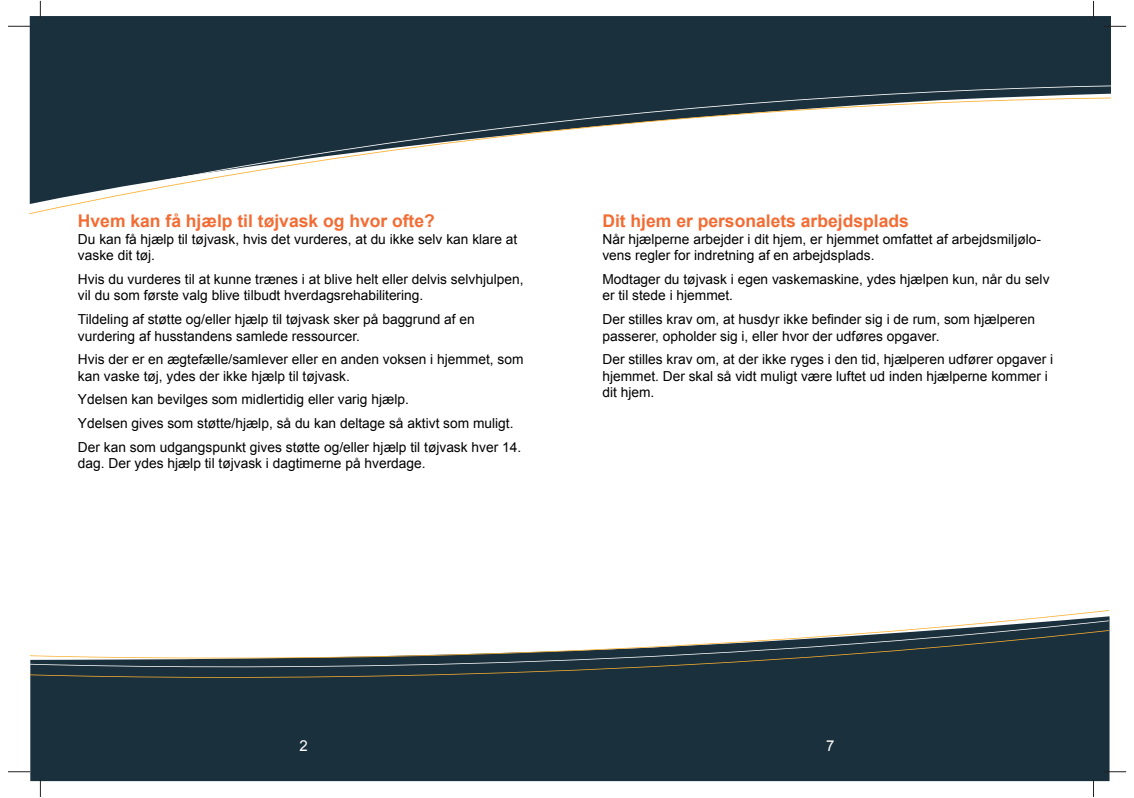
<style>
.page{position:relative;width:1134px;height:798px;background:#fff}
.page>*{position:absolute;margin:0;border:0;box-sizing:border-box;transform-origin:0 0}
.t1{font:700 17.5px "Arial";color:#f26c33}
.t2{font:15px "Arial";color:#fff}
.t3{font:13.75px/16.5px "Arial";color:#000001}
</style>
<div class="page">
<div style="left:30px;top:16px;width:1080px;height:60px;background:#1a303c"></div>
<div style="left:29px;top:76px;width:1081px;height:10px;background:#1a303c"></div>
<svg style="left:29px;top:86px;width:1081px;height:128px"></svg>
<div style="left:30px;top:681px;width:1079px;height:99px;background:#1a303c"></div>
<svg style="left:30px;top:671px;width:1079px;height:10px"></svg>
<svg style="left:30px;top:661px;width:1079px;height:10px"></svg>
<svg style="left:30px;top:610px;width:1079px;height:51px"></svg>
<svg style="left:8px;top:26px;width:22px;height:1px"></svg>
<svg style="left:40px;top:1px;width:1px;height:17px"></svg>
<svg style="left:1104px;top:26px;width:22px;height:1px"></svg>
<svg style="left:1093px;top:1px;width:1px;height:17px"></svg>
<svg style="left:1104px;top:771px;width:22px;height:1px"></svg>
<svg style="left:1093px;top:779px;width:1px;height:17px"></svg>
<svg style="left:8px;top:771px;width:22px;height:1px"></svg>
<svg style="left:40px;top:779px;width:1px;height:17px"></svg>
<p class="t1" style="left:78px;top:209px;width:358px">Hvem kan få hjælp til tøjvask og hvor ofte?</p>
<p class="t3" style="left:78px;top:231px;width:441px">Du kan få hjælp til tøjvask, hvis det vurderes, at du ikke selv kan klare at vaske dit tøj.</p>
<p class="t3" style="left:78px;top:271px;width:447px">Hvis du vurderes til at kunne trænes i at blive helt eller delvis selvhjulpen, vil du som første valg blive tilbudt hverdagsrehabilitering.</p>
<p class="t3" style="left:78px;top:311px;width:398px">Tildeling af støtte og/eller hjælp til tøjvask sker på baggrund af en vurdering af husstandens samlede ressourcer.</p>
<p class="t3" style="left:78px;top:351px;width:447px">Hvis der er en ægtefælle/samlever eller en anden voksen i hjemmet, som kan vaske tøj, ydes der ikke hjælp til tøjvask.</p>
<p class="t3" style="left:78px;top:387px;width:445px;line-height:23.6px">Ydelsen kan bevilges som midlertidig eller varig hjælp.<br>Ydelsen gives som støtte/hjælp, så du kan deltage så aktivt som muligt.<br>Der kan som udgangspunkt gives støtte og/eller hjælp til tøjvask hver 14.</p>
<p class="t3" style="left:78px;top:455px;width:349px">dag. Der ydes hjælp til tøjvask i dagtimerne på hverdage.</p>
<p class="t1" style="left:602px;top:209px;width:308px">Dit hjem er personalets arbejdsplads</p>
<p class="t3" style="left:602px;top:231px;width:440px">Når hjælperne arbejder i dit hjem, er hjemmet omfattet af arbejdsmiljølo&shy;vens regler for indretning af en arbejdsplads.</p>
<p class="t3" style="left:602px;top:271px;width:449px">Modtager du tøjvask i egen vaskemaskine, ydes hjælpen kun, når du selv er til stede i hjemmet.</p>
<p class="t3" style="left:602px;top:311px;width:434px">Der stilles krav om, at husdyr ikke befinder sig i de rum, som hjælperen passerer, opholder sig i, eller hvor der udføres opgaver.</p>
<p class="t3" style="left:602px;top:351px;width:452px">Der stilles krav om, at der ikke ryges i den tid, hjælperen udfører opgaver i hjemmet. Der skal så vidt muligt være luftet ud inden hjælperne kommer i dit hjem.</p>
<p class="t2" style="left:299px;top:735px;width:10px">2</p>
<p class="t2" style="left:826px;top:735px;width:10px">7</p>
</div>
